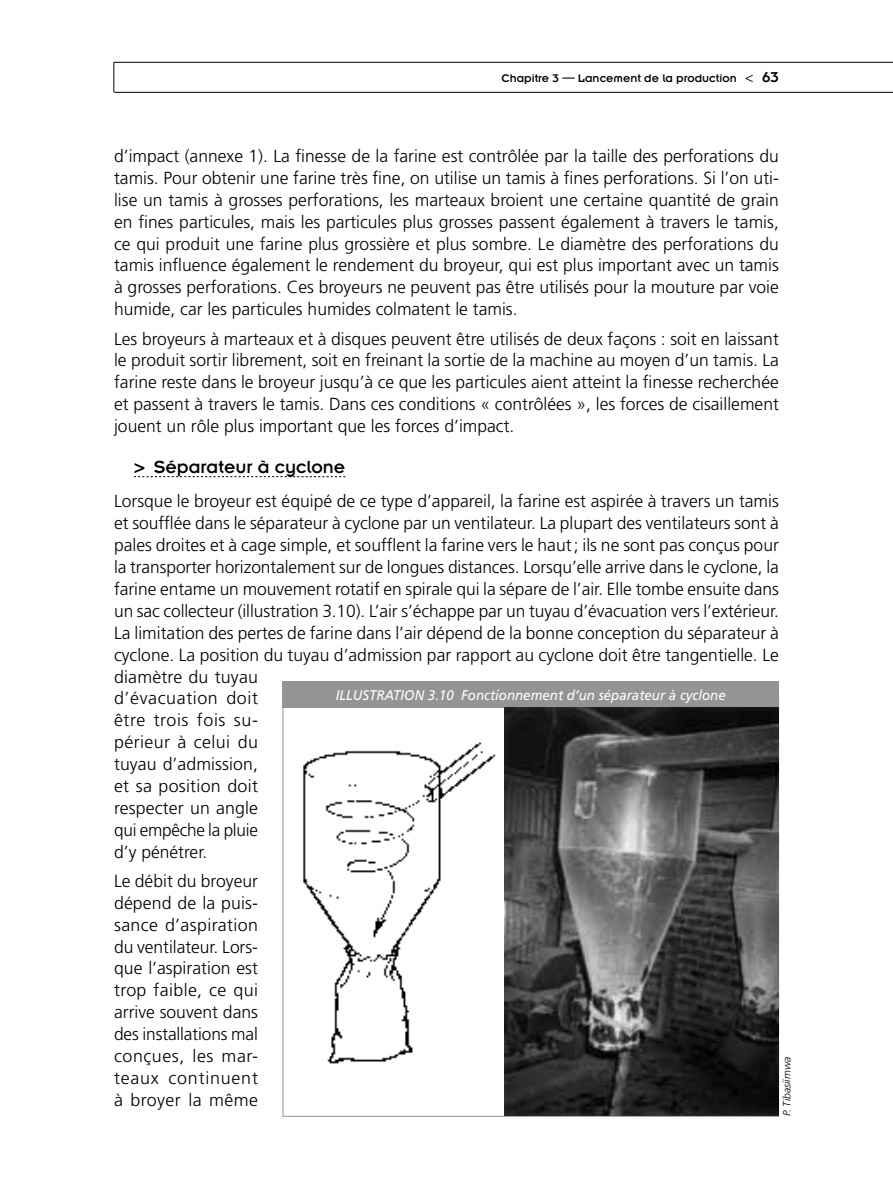
<style>
.page{position:relative;width:893px;height:1191px;background:#fff}
.page>*{position:absolute;margin:0;border:0;box-sizing:border-box;transform-origin:0 0}
.t1{font:19.25px "Insignia";color:#000}
.t2{font:300 17.5px/21.9px "Frutiger";color:#000;text-align:justify}
.t3{font:italic 14px "Frutiger";color:#fff;scale:.95 1}
.t4{font:12.25px "Insignia";color:#000}
.t5{font:italic 300 10.5px "Frutiger";color:#000}
.s1{font-family:"Frutiger";font-weight:300;font-size:14px}
.s2{font-size:15.75px}
</style>
<div class="page">
<hr style="left:114px;top:62px;width:779px;height:1px;background:#000">
<hr style="left:114px;top:92px;width:779px;height:1px;background:#000">
<hr style="left:114px;top:62px;width:1px;height:30px;background:#000">
<div style="left:283px;top:681px;width:496px;height:27px;background:#949494"></div>
<img style="left:504px;top:708px;width:275px;height:408px">
<img style="left:303px;top:742px;width:193px;height:322px">
<svg style="left:134px;top:476px;width:211px;height:1px"></svg>
<p class="t4" style="left:502px;top:74px;width:279px">Chapitre 3 — Lancement de la production <span class="s1">&lt;</span> <span class="s2">63</span></p>
<p class="t2" style="left:114px;top:146px;width:666px">d’impact (annexe 1). La finesse de la farine est contrôlée par la taille des perforations du tamis. Pour obtenir une farine très fine, on utilise un tamis à fines perforations. Si l’on uti&shy;lise un tamis à grosses perforations, les marteaux broient une certaine quantité de grain en fines particules, mais les particules plus grosses passent également à travers le tamis, ce qui produit une farine plus grossière et plus sombre. Le diamètre des perforations du tamis influence également le rendement du broyeur, qui est plus important avec un tamis à grosses perforations. Ces broyeurs ne peuvent pas être utilisés pour la mouture par voie humide, car les particules humides colmatent le tamis.</p>
<p class="t2" style="left:114px;top:329px;width:666px">Les broyeurs à marteaux et à disques peuvent être utilisés de deux façons : soit en laissant le produit sortir librement, soit en freinant la sortie de la machine au moyen d’un tamis. La farine reste dans le broyeur jusqu’à ce que les particules aient atteint la finesse recherchée et passent à travers le tamis. Dans ces conditions « contrôlées », les forces de cisaillement jouent un rôle plus important que les forces d’impact.</p>
<p class="t1" style="left:134px;top:461px;width:213px">&gt; Séparateur à cyclone</p>
<p class="t2" style="left:114px;top:492px;width:666px;text-align:left">Lorsque le broyeur est équipé de ce type d’appareil, la farine est aspirée à travers un tamis et soufflée dans le séparateur à cyclone par un ventilateur. La plupart des ventilateurs sont à pales droites et à cage simple, et soufflent la farine vers le haut ; ils ne sont pas conçus pour la transporter horizontalement sur de longues distances. Lorsqu’elle arrive dans le cyclone, la farine entame un mouvement rotatif en spirale qui la sépare de l’air. Elle tombe ensuite dans un sac collecteur (illustration 3.10). L’air s’échappe par un tuyau d’évacuation vers l’extérieur.<br>La limitation des pertes de farine dans l’air dépend de la bonne conception du séparateur à cyclone. La position du tuyau d’admission par rapport au cyclone doit être tangentielle. Le diamètre du tuyau<br>d’évacuation doit<br>être trois fois su-<br>périeur à celui du<br>tuyau d’admission,<br>et sa position doit<br>respecter un angle<br>qui empêche la pluie<br>d’y pénétrer.</p>
<p class="t2" style="left:114px;top:871px;width:145px">Le débit du broyeur dépend de la puis&shy;sance d’aspiration du ventilateur. Lors&shy;que l’aspiration est trop faible, ce qui arrive souvent dans des installations mal conçues, les mar&shy;teaux continuent à broyer la même</p>
<p class="t3" style="left:336px;top:689px;width:412px">ILLUSTRATION 3.10 Fonctionnement d’un séparateur à cyclone</p>
<p class="t5" style="left:783px;top:1116px;width:60px;rotate:-90deg">P. Tibasiimwa</p>
</div>
